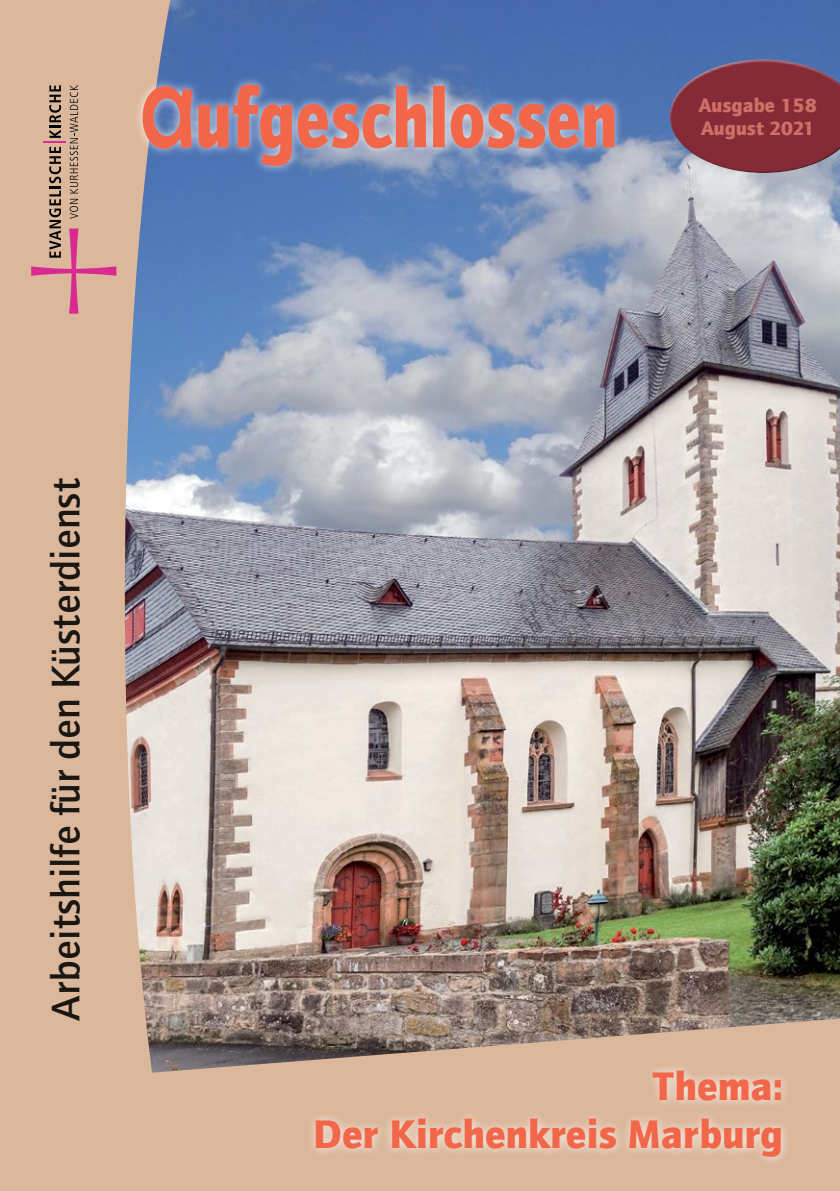
<style>
.page{position:relative;width:840px;height:1191px;background:#fff}
.page>*{position:absolute;margin:0;border:0;box-sizing:border-box;transform-origin:0 0}
.t1{font:900 84px "AT Quay Sans";color:#f26649;scale:.79 1}
.t2{font:500 40px "AT Quay Sans";color:#000}
.t3{font:900 40px/48px "AT Quay Sans";color:#f26649;text-align:right}
.t4{font:900 19.6px/23.6px "AT Quay Sans";color:#ce7067}
.s1{font-family:"Berlin Sans FB";font-weight:400;font-size:126px}
</style>
<div class="page">
<img style="left:174px;top:0;width:665px;height:1018px">
<svg style="left:0;top:0;width:174px;height:1018px;background:#cab09f"></svg>
<svg style="left:0;top:1018px;width:839px;height:173px;background:#c7a890"></svg>
<div style="left:132px;top:75px;width:491px;height:100px;background:#fff;opacity:.75"></div>
<svg style="left:31px;top:85px;width:85px;height:229px;background:#cea591"></svg>
<div style="left:665px;top:56px;width:174px;height:77px;background:#fff;opacity:.5"></div>
<div style="left:669px;top:88px;width:170px;height:86px;background:#000;opacity:.5"></div>
<div style="left:306px;top:1061px;width:484px;height:105px;background:#fff;opacity:.75"></div>
<h1 class="t1" style="left:140px;top:67px;width:605px"><span class="s1">a</span>ufgeschlossen</h1>
<p class="t4" style="left:697px;top:93px;width:121px">Ausgabe 158<br>August 2021</p>
<p class="t2" style="left:42px;top:1022px;width:546px;rotate:-90deg">Arbeitshilfe für den Küsterdienst</p>
<p class="t3" style="left:313px;top:1062px;width:471px">Thema:<br>Der Kirchenkreis Marburg</p>
</div>
